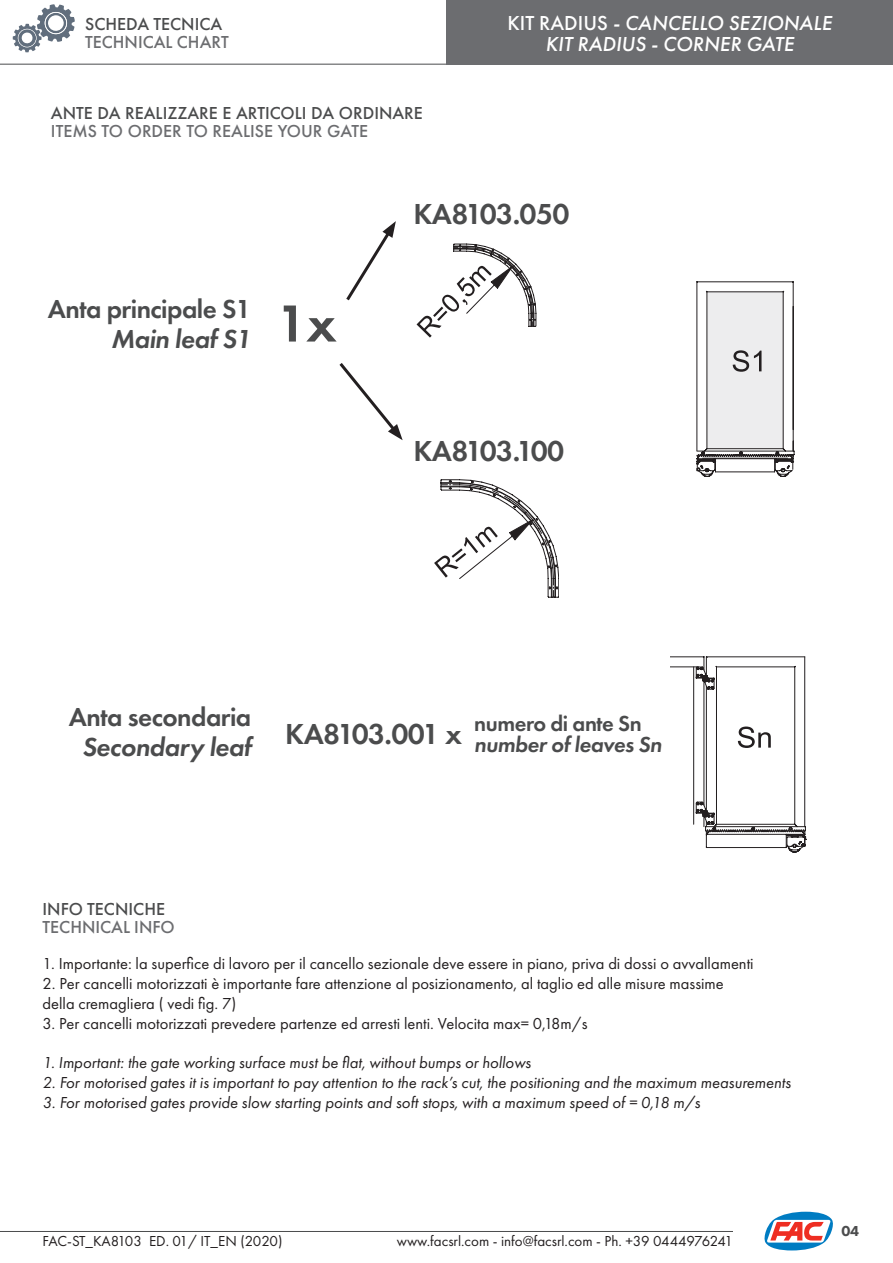
<style>
.page{position:relative;width:893px;height:1263px;background:#fff}
.page>*{position:absolute;margin:0;border:0;box-sizing:border-box;transform-origin:0 0}
.t1{font:600 54px "Futura PT";color:#4b4c4d}
.t2{font:600 30px "Futura PT";letter-spacing:-.02em;color:#4b4c4d}
.t3{font:600 27px "Futura PT";letter-spacing:-.02em;color:#4b4c4d}
.t4{font:italic 600 27px "Futura PT";letter-spacing:-.02em;color:#4b4c4d}
.t5{font:italic 600 22.5px "Futura PT";letter-spacing:-.02em;color:#4b4c4d}
.t6{font:600 22.5px "Futura PT";letter-spacing:-.02em;color:#4b4c4d}
.t7{font:italic 500 21px/21px "Futura PT";color:#fff;text-align:center}
.Normale{font:500 18px "Futura PT";color:#4b4c4d}
.Normale-2{font:500 18px "Futura PT";color:#6c6d70}
.t8{font:16.5px "Futura PT";color:#231f20}
.t9{font:italic 16.5px "Futura PT";color:#231f20}
.t10{font:15px "Futura PT";color:#231f20}
.t11{font:15px "Futura PT";letter-spacing:-.02em;color:#231f20}
.t12{font:800 15px "Futura PT";color:#4b4c4d}
.s1{font-style:normal}
</style>
<div class="page">
<hr style="left:0;top:1231px;width:733px;height:1px;background:#4b4c4d">
<svg style="left:764px;top:1212px;width:69px;height:38px"></svg>
<svg style="left:13px;top:4px;width:62px;height:48px"></svg>
<hr style="left:0;top:64px;width:893px;height:1px;background:#4b4c4d">
<div style="left:446px;top:0;width:447px;height:65px;background:#6c6d70"></div>
<svg style="left:346px;top:221px;width:50px;height:80px"></svg>
<svg style="left:339px;top:363px;width:64px;height:77px"></svg>
<svg style="left:697px;top:281px;width:98px;height:196px"></svg>
<svg style="left:670px;top:656px;width:136px;height:197px"></svg>
<hr style="left:804px;top:657px;width:1px;height:170px;background:#231f20">
<svg style="left:417px;top:244px;width:119px;height:94px"></svg>
<svg style="left:434px;top:480px;width:125px;height:118px"></svg>
<p class="Normale" style="left:85px;top:13px;width:139px">SCHEDA TECNICA</p>
<p class="Normale-2" style="left:85px;top:31px;width:145px">TECHNICAL CHART</p>
<p class="Normale" style="left:51px;top:102px;width:373px">ANTE DA REALIZZARE E ARTICOLI DA ORDINARE</p>
<p class="Normale-2" style="left:51px;top:120px;width:319px">ITEMS TO ORDER TO REALISE YOUR GATE</p>
<p class="t7" style="left:508px;top:13px;width:326px"><span class="s1">KIT RADIUS</span> - CANCELLO SEZIONALE<br>KIT RADIUS - CORNER GATE</p>
<p class="t3" style="left:48px;top:292px;width:205px">Anta principale S1</p>
<p class="t4" style="left:111px;top:322px;width:142px">Main leaf S1</p>
<p class="t1" style="left:277px;top:290px;width:62px">1x</p>
<p class="t2" style="left:413px;top:195px;width:158px">KA8103.050</p>
<p class="t2" style="left:413px;top:432px;width:152px">KA8103.100</p>
<p class="t3" style="left:69px;top:700px;width:184px">Anta secondaria</p>
<p class="t4" style="left:82px;top:730px;width:171px">Secondary leaf</p>
<p class="t2" style="left:285px;top:715px;width:178px">KA8103.001 x</p>
<p class="t6" style="left:474px;top:709px;width:169px">numero di ante Sn</p>
<p class="t5" style="left:474px;top:730px;width:189px">number of leaves Sn</p>
<p class="Normale" style="left:43px;top:898px;width:124px">INFO TECNICHE</p>
<p class="Normale-2" style="left:43px;top:916px;width:134px">TECHNICAL INFO</p>
<p class="t8" style="left:43px;top:954px;width:713px">1. Importante: la superfice di lavoro per il cancello sezionale deve essere in piano, priva di dossi o avvallamenti</p>
<p class="t8" style="left:43px;top:974px;width:683px">2. Per cancelli motorizzati è importante fare attenzione al posizionamento, al taglio ed alle misure massime</p>
<p class="t8" style="left:43px;top:994px;width:195px">della cremagliera ( vedi fig. 7)</p>
<p class="t8" style="left:43px;top:1013px;width:546px">3. Per cancelli motorizzati prevedere partenze ed arresti lenti. Velocita max= 0,18m/s</p>
<p class="t9" style="left:43px;top:1053px;width:490px">1. Important: the gate working surface must be flat, without bumps or hollows</p>
<p class="t9" style="left:43px;top:1073px;width:750px">2. For motorised gates it is important to pay attention to the rack’s cut, the positioning and the maximum measurements</p>
<p class="t9" style="left:43px;top:1093px;width:659px">3. For motorised gates provide slow starting points and soft stops, with a maximum speed of = 0,18 m/s</p>
<p class="t11" style="left:43px;top:1231px;width:241px">FAC-ST_KA8103 ED. 01/ IT_EN (2020)</p>
<p class="t10" style="left:397px;top:1231px;width:338px">www.facsrl.com - info@facsrl.com - Ph. +39 0444976241</p>
<p class="t12" style="left:841px;top:1222px;width:19px">04</p>
</div>
